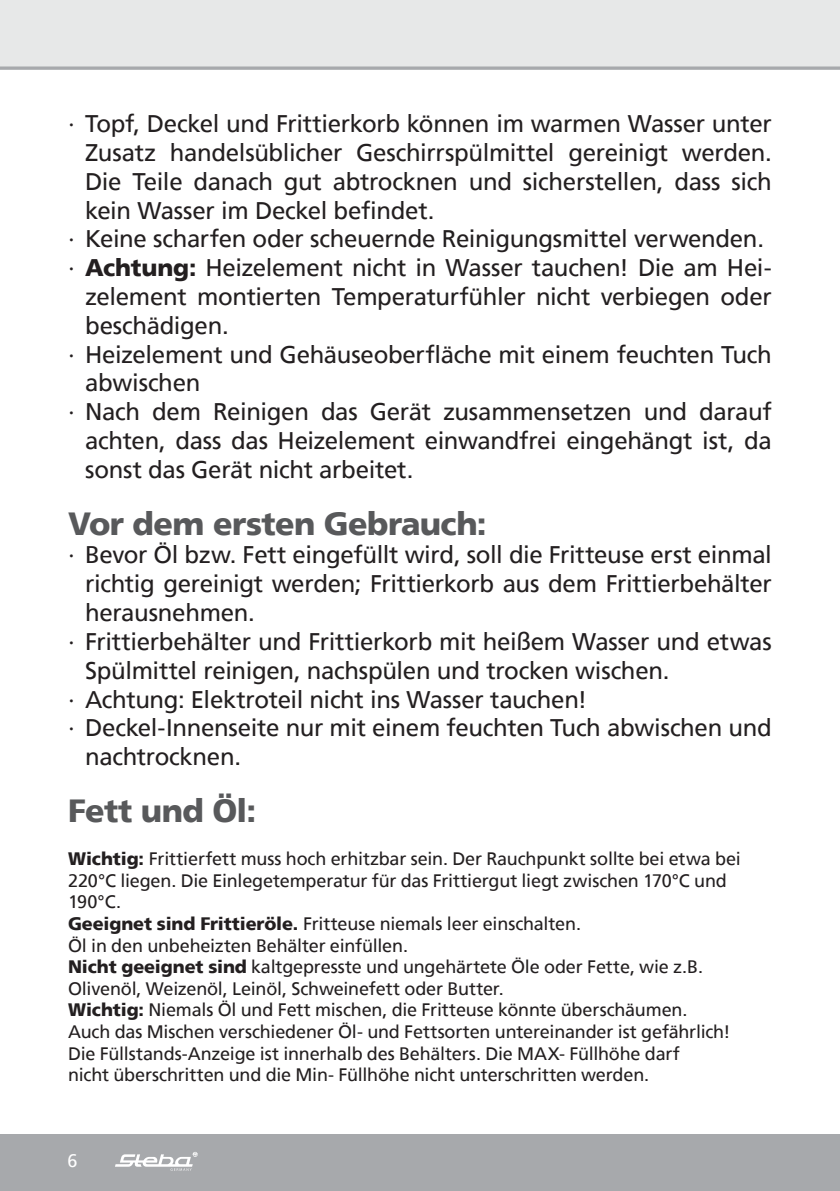
<style>
.page{position:relative;width:840px;height:1191px;background:#fff}
.page>*{position:absolute;margin:0;border:0;box-sizing:border-box;transform-origin:0 0}
.t1{font:900 32px "Frutiger";letter-spacing:-.02em;color:#58595b}
.t2{font:24px "Frutiger";letter-spacing:-.015em;color:#231f20}
.t3{font:18px/21.6px "Frutiger";letter-spacing:-.01em;color:#231f20}
.t4{font:18px "Frutiger";color:#fff}
.s1{font-weight:900}
</style>
<div class="page">
<div style="left:0;top:0;width:839px;height:68px;background:#e7e8e8"></div>
<hr style="left:839px;top:1134px;width:1px;height:57px;background:#a7a9ac">
<div style="left:0;top:1134px;width:839px;height:57px;background:#a7a9ac"></div>
<svg style="left:115px;top:1152px;width:82px;height:18px"></svg>
<svg style="left:0;top:66px;width:839px;height:4px;background:#b2b4b7"></svg>
<p class="t2" style="left:68px;top:110px;width:704px">∙ Topf, Deckel und Frittierkorb können im warmen Wasser unter</p>
<p class="t2" style="left:85px;top:138px;width:687px">Zusatz handelsüblicher Geschirrspülmittel gereinigt werden.</p>
<p class="t2" style="left:85px;top:167px;width:687px">Die Teile danach gut abtrocknen und sicherstellen, dass sich</p>
<p class="t2" style="left:85px;top:196px;width:351px">kein Wasser im Deckel befindet.</p>
<p class="t2" style="left:68px;top:225px;width:697px">∙ Keine scharfen oder scheuernde Reinigungsmittel verwenden.</p>
<p class="t2" style="left:68px;top:254px;width:705px">∙ <span class="s1">Achtung:</span> Heizelement nicht in Wasser tauchen! Die am Hei-</p>
<p class="t2" style="left:85px;top:282px;width:687px">zelement montierten Temperaturfühler nicht verbiegen oder</p>
<p class="t2" style="left:85px;top:311px;width:145px">beschädigen.</p>
<p class="t2" style="left:68px;top:340px;width:704px">∙ Heizelement und Gehäuseoberfläche mit einem feuchten Tuch</p>
<p class="t2" style="left:85px;top:369px;width:117px">abwischen</p>
<p class="t2" style="left:68px;top:398px;width:704px">∙ Nach dem Reinigen das Gerät zusammensetzen und darauf</p>
<p class="t2" style="left:85px;top:426px;width:687px">achten, dass das Heizelement einwandfrei eingehängt ist, da</p>
<p class="t2" style="left:85px;top:455px;width:329px">sonst das Gerät nicht arbeitet.</p>
<h1 class="t1" style="left:68px;top:504px;width:420px">Vor dem ersten Gebrauch:</h1>
<p class="t2" style="left:68px;top:541px;width:704px">∙ Bevor Öl bzw. Fett eingefüllt wird, soll die Fritteuse erst einmal</p>
<p class="t2" style="left:85px;top:570px;width:687px">richtig gereinigt werden; Frittierkorb aus dem Frittierbehälter</p>
<p class="t2" style="left:85px;top:598px;width:171px">herausnehmen.</p>
<p class="t2" style="left:68px;top:627px;width:704px">∙ Frittierbehälter und Frittierkorb mit heißem Wasser und etwas</p>
<p class="t2" style="left:85px;top:656px;width:585px">Spülmittel reinigen, nachspülen und trocken wischen.</p>
<p class="t2" style="left:68px;top:685px;width:520px">∙ Achtung: Elektroteil nicht ins Wasser tauchen!</p>
<p class="t2" style="left:68px;top:714px;width:704px">∙ Deckel-Innenseite nur mit einem feuchten Tuch abwischen und</p>
<p class="t2" style="left:85px;top:742px;width:157px">nachtrocknen.</p>
<h1 class="t1" style="left:68px;top:791px;width:189px">Fett und Öl:</h1>
<p class="t3" style="left:68px;top:848px;width:673px"><span class="s1">Wichtig:</span> Frittierfett muss hoch erhitzbar sein. Der Rauchpunkt sollte bei etwa bei 220°C liegen. Die Einlegetemperatur für das Frittiergut liegt zwischen 170°C und 190°C.<br><span class="s1">Geeignet sind Frittieröle.</span> Fritteuse niemals leer einschalten.<br>Öl in den unbeheizten Behälter einfüllen.<br><span class="s1">Nicht geeignet sind</span> kaltgepresste und ungehärtete Öle oder Fette, wie z.B.<br>Olivenöl, Weizenöl, Leinöl, Schweinefett oder Butter.<br><span class="s1">Wichtig:</span> Niemals Öl und Fett mischen, die Fritteuse könnte überschäumen.<br>Auch das Mischen verschiedener Öl- und Fettsorten untereinander ist gefährlich!<br>Die Füllstands-Anzeige ist innerhalb des Behälters. Die MAX- Füllhöhe darf<br>nicht überschritten und die Min- Füllhöhe nicht unterschritten werden.</p>
<p class="t4" style="left:67px;top:1149px;width:12px">6</p>
</div>
